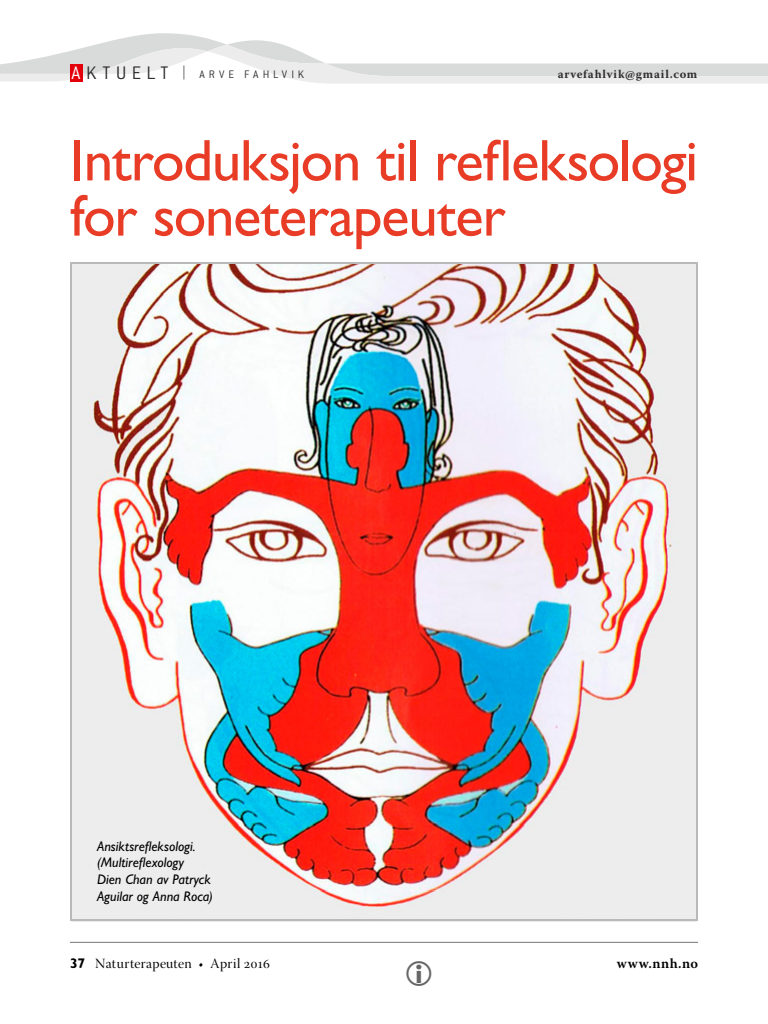
<style>
.page{position:relative;width:768px;height:1024px;background:#fff}
.page>*{position:absolute;margin:0;border:0;box-sizing:border-box;transform-origin:0 0}
.t1{font:59px/55.2px "Gill Sans Std";letter-spacing:-.02em;color:#e83c27}
.t2{font:italic 14px/16.8px "Gill Sans Std";color:#000}
.t3{font:14px "Warnock Pro Disp";letter-spacing:.02em;color:#000}
.t4{font:600 14px "Warnock Pro";letter-spacing:.045em;color:#000}
.t5{font:700 12px "Warnock Pro";letter-spacing:.075em;color:#2f2f2f}
.t6{font:300 12px "Conduit ITC";letter-spacing:.34em;color:#2f2f2f}
.s1{font-size:20px;color:#fff}
.s2{font-size:20px}
.s3{font-family:"Gill Sans Std";font-weight:700}
</style>
<div class="page">
<hr style="left:70px;top:942px;width:628px;height:1px;background:#747474">
<img style="left:73px;top:265px;width:622px;height:653px">
<svg style="left:0;top:33px;width:768px;height:51px"></svg>
<div style="left:70px;top:64px;width:13px;height:17px;background:#e3000b"></div>
<p class="t6" style="left:71px;top:67px;width:234px"><span class="s1">A</span><span class="s2">KTUELT</span> <sup>|</sup> ARVE FAHLVIK</p>
<p class="t5" style="left:558px;top:67px;width:141px">arvefahlvik@gmail.com</p>
<h1 class="t1" style="left:70px;top:133px;width:630px">Introduksjon til refleksologi for soneterapeuter</h1>
<p class="t2" style="left:97px;top:838px;width:118px">Ansiktsrefleksologi. (Multireflexology<br>Dien Chan av Patryck<br>Aguilar og Anna Roca)</p>
<p class="t3" style="left:70px;top:956px;width:201px"><span class="s3">37</span> Naturterapeuten • April 2016</p>
<p class="t4" style="left:617px;top:955px;width:83px">www.nnh.no</p>
</div>
